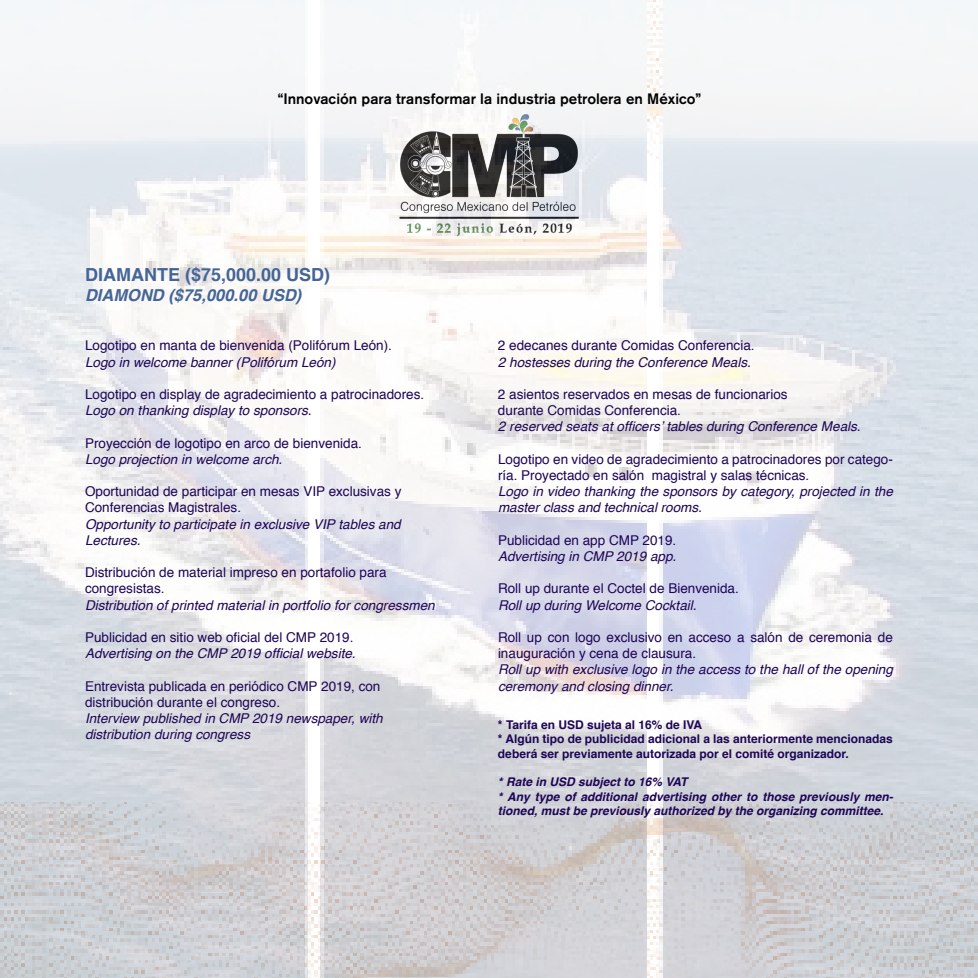
<style>
.page{position:relative;width:978px;height:978px;background:#fff}
.page>*{position:absolute;margin:0;border:0;box-sizing:border-box;transform-origin:0 0}
.t1{font:700 18px "Helvetica";color:#446597}
.t2{font:italic 700 16.5px "Helvetica";color:#446597}
.t3{font:500 15px "Akzidenz Grotesk BQ";color:#000}
.t4{font:13.5px/16.2px "Helvetica";color:#1d0556}
.t5{font:italic 13.5px/16.2px "Helvetica";color:#1d0556}
.t6{font:700 12px/14.4px "Helvetica";color:#1d0556}
.t7{font:italic 700 12px/14.4px "Helvetica";color:#1d0556}
</style>
<div class="page">
<img style="left:0;top:0;width:978px;height:978px">
<p class="t3" style="left:278px;top:90px;width:425px">“Innovación para transformar la industria petrolera en México”</p>
<p class="t1" style="left:85px;top:260px;width:247px">DIAMANTE ($75,000.00 USD)</p>
<p class="t2" style="left:85px;top:282px;width:218px">DIAMOND ($75,000.00 USD)</p>
<p class="t4" style="left:85px;top:338px;width:308px">Logotipo en manta de bienvenida (Polifórum León).</p>
<p class="t5" style="left:85px;top:354px;width:252px">Logo in welcome banner (Polifórum León)</p>
<p class="t4" style="left:85px;top:386px;width:341px">Logotipo en display de agradecimiento a patrocinadores.</p>
<p class="t5" style="left:85px;top:403px;width:228px">Logo on thanking display to sponsors.</p>
<p class="t4" style="left:85px;top:435px;width:278px">Proyección de logotipo en arco de bienvenida.</p>
<p class="t5" style="left:85px;top:451px;width:199px">Logo projection in welcome arch.</p>
<p class="t4" style="left:85px;top:484px;width:318px">Oportunidad de participar en mesas VIP exclusivas y</p>
<p class="t4" style="left:85px;top:500px;width:158px">Conferencias Magistrales.</p>
<p class="t5" style="left:85px;top:516px;width:317px">Opportunity to participate in exclusive VIP tables and</p>
<p class="t5" style="left:85px;top:532px;width:57px">Lectures.</p>
<p class="t4" style="left:85px;top:565px;width:303px">Distribución de material impreso en portafolio para</p>
<p class="t4" style="left:85px;top:581px;width:81px">congresistas.</p>
<p class="t5" style="left:85px;top:597px;width:351px">Distribution of printed material in portfolio for congressmen</p>
<p class="t4" style="left:85px;top:629px;width:270px">Publicidad en sitio web oficial del CMP 2019.</p>
<p class="t5" style="left:85px;top:646px;width:272px">Advertising on the CMP 2019 official website.</p>
<p class="t4" style="left:85px;top:678px;width:297px">Entrevista publicada en periódico CMP 2019, con</p>
<p class="t4" style="left:85px;top:694px;width:197px">distribución durante el congreso.</p>
<p class="t5" style="left:85px;top:710px;width:299px">Interview published in CMP 2019 newspaper, with</p>
<p class="t5" style="left:85px;top:727px;width:167px">distribution during congress</p>
<p class="t4" style="left:498px;top:338px;width:258px">2 edecanes durante Comidas Conferencia.</p>
<p class="t5" style="left:498px;top:354px;width:254px">2 hostesses during the Conference Meals.</p>
<p class="t4" style="left:498px;top:386px;width:291px">2 asientos reservados en mesas de funcionarios</p>
<p class="t4" style="left:498px;top:403px;width:185px">durante Comidas Conferencia.</p>
<p class="t5" style="left:498px;top:419px;width:364px">2 reserved seats at officers’ tables during Conference Meals.</p>
<p class="t4" style="left:498px;top:451px;width:396px">Logotipo en video de agradecimiento a patrocinadores por catego&shy;ría. Proyectado en salón magistral y salas técnicas.</p>
<p class="t5" style="left:498px;top:484px;width:396px">Logo in video thanking the sponsors by category, projected in the master class and technical rooms.</p>
<p class="t4" style="left:498px;top:532px;width:180px">Publicidad en app CMP 2019.</p>
<p class="t5" style="left:498px;top:548px;width:180px">Advertising in CMP 2019 app.</p>
<p class="t4" style="left:498px;top:581px;width:242px">Roll up durante el Coctel de Bienvenida.</p>
<p class="t5" style="left:498px;top:597px;width:200px">Roll up during Welcome Cocktail.</p>
<p class="t4" style="left:498px;top:629px;width:396px">Roll up con logo exclusivo en acceso a salón de ceremonia de inauguración y cena de clausura.</p>
<p class="t5" style="left:498px;top:662px;width:396px">Roll up with exclusive logo in the access to the hall of the opening ceremony and closing dinner.</p>
<p class="t6" style="left:498px;top:718px;width:206px">* Tarifa en USD sujeta al 16% de IVA</p>
<p class="t6" style="left:498px;top:732px;width:396px">* Algún tipo de publicidad adicional a las anteriormente mencionadas deberá ser previamente autorizada por el comité organizador.</p>
<p class="t7" style="left:498px;top:775px;width:191px">* Rate in USD subject to 16% VAT</p>
<p class="t7" style="left:498px;top:789px;width:397px">* Any type of additional advertising other to those previously men&shy;tioned, must be previously authorized by the organizing committee.</p>
</div>
